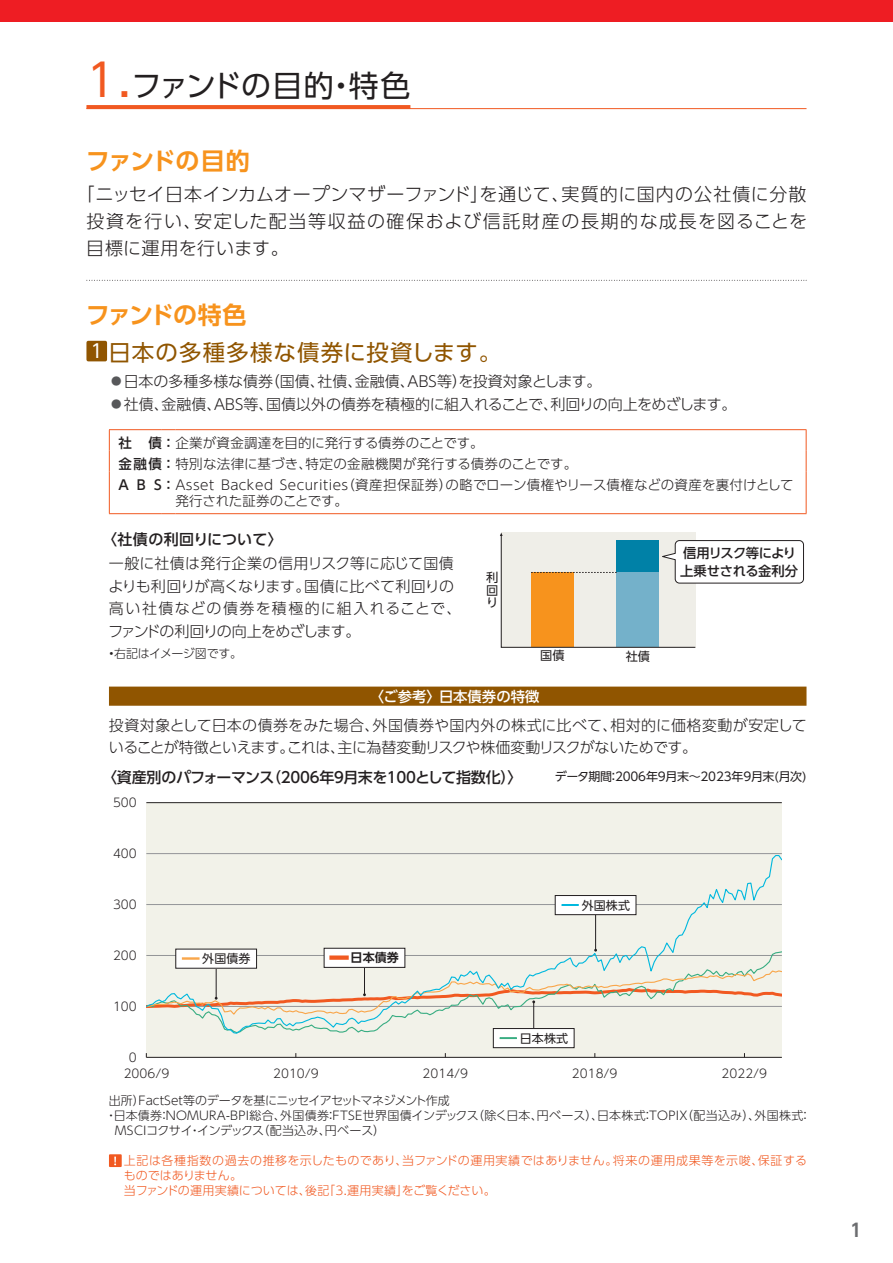
<style>
.page{position:relative;width:893px;height:1263px;background:#fff}
.page>*{position:absolute;margin:0;border:0;box-sizing:border-box;transform-origin:0 0}
.t1{font:30px "UD Shin Go Pro";letter-spacing:-.02em;color:#231f20}
.t2{font:700 24px "UD Shin Go Pro De";letter-spacing:-.05em;color:#f7931d}
.t3{font:22.5px "UD Shin Go Pro";letter-spacing:.045em;color:#905500}
.t4{font:300 18px/27px "UD Shin Go Pro";letter-spacing:.075em;color:#231f20;text-align:justify}
.t5{font:700 18px "UD Shin Go Pro De";color:#6c6d70}
.t6{font:300 15px/22.5px "UD Shin Go Pro";color:#231f20}
.t7{font:300 15px "UD Shin Go Pro";letter-spacing:-.03em;color:#231f20}
.t8{font:500 15px "UD Shin Go Pro";letter-spacing:-.015em;color:#231f20}
.t9{font:500 15px "UD Shin Go Pro";letter-spacing:.02em;color:#231f20}
.t10{font:500 14.4px "UD Shin Go Pro";color:#fff}
.t11{font:300 13.5px/21px "UD Shin Go Pro";letter-spacing:.02em;color:#231f20}
.t12{font:300 13.5px "UD Shin Go Pro";letter-spacing:-.015em;color:#231f20}
.t13{font:500 13.35px "UD Shin Go Pro";letter-spacing:-.065em;color:#231f20}
.t14{font:500 13.35px "UD Shin Go Pro";letter-spacing:-.01em;color:#231f20}
.t15{font:12.15px/12.1px "UD Shin Go Pro";color:#231f20;text-align:justify}
.t16{font:300 12px/15px "UD Shin Go Pro";letter-spacing:.025em;color:#f15921}
.t17{font:300 12px "UD Shin Go Pro";color:#231f20}
.t18{font:300 12px "UD Shin Go Pro";letter-spacing:.02em;color:#231f20}
.t19{font:300 12px "UD Shin Go Pro";letter-spacing:-.035em;color:#231f20}
.t20{font:12px "UD Shin Go NT Pro";letter-spacing:-.015em;color:#231f20}
.t21{font:12px "UD Shin Go Pro";letter-spacing:.01em;color:#231f20}
.t22{font:700 12px "UD Shin Go Pro De";color:#231f20}
.s1{font-size:45px;color:#f15921}
.s2{font-size:18.75px;color:#fff}
.s3{font-size:10.5px;color:#57585a}
.s4{font-weight:500}
.s5{color:#00b8de}
.s6{color:#39ad82}
</style>
<div class="page">
<div style="left:0;top:0;width:893px;height:21px;background:#ee1d23"></div>
<svg style="left:87px;top:280px;width:720px;height:1px"></svg>
<div style="left:86px;top:341px;width:21px;height:20px;background:#905500;border-radius:2px"></div>
<hr style="left:109px;top:429px;width:53px;height:1px;background:#f15921">
<svg style="left:162px;top:429px;width:13px;height:1px"></svg>
<hr style="left:175px;top:429px;width:631px;height:1px;background:#f15921">
<svg style="left:109px;top:430px;width:1px;height:42px"></svg>
<svg style="left:806px;top:430px;width:1px;height:42px"></svg>
<hr style="left:109px;top:472px;width:1px;height:41px;background:#f15921">
<hr style="left:806px;top:472px;width:1px;height:41px;background:#f15921">
<hr style="left:109px;top:513px;width:53px;height:1px;background:#f15921">
<svg style="left:162px;top:513px;width:13px;height:1px"></svg>
<hr style="left:175px;top:513px;width:631px;height:1px;background:#f15921">
<svg style="left:500px;top:533px;width:304px;height:115px"></svg>
<div style="left:109px;top:687px;width:697px;height:19px;background:#905500"></div>
<div style="left:146px;top:803px;width:636px;height:254px;background:#f2f2e9"></div>
<hr style="left:146px;top:853px;width:636px;height:1px;background:#939598">
<svg style="left:146px;top:854px;width:636px;height:180px"></svg>
<hr style="left:146px;top:1057px;width:636px;height:1px;background:#231f20">
<hr style="left:146px;top:802px;width:636px;height:1px;background:#231f20">
<hr style="left:364px;top:959px;width:1px;height:36px;background:#231f20">
<div style="left:324px;top:948px;width:81px;height:19px;background:#fff"></div>
<div style="left:324px;top:948px;width:81px;height:19px;border:1px solid #231f20"></div>
<div style="left:329px;top:955px;width:20px;height:5px;border:3px solid #f15921"></div>
<hr style="left:216px;top:959px;width:1px;height:39px;background:#231f20">
<div style="left:176px;top:949px;width:81px;height:19px;background:#fff"></div>
<div style="left:182px;top:957px;width:18px;height:3px;border:2px solid #f9a64a"></div>
<hr style="left:533px;top:1002px;width:1px;height:36px;background:#231f20">
<svg style="left:146px;top:970px;width:636px;height:46px"></svg>
<div style="left:493px;top:1028px;width:81px;height:20px;background:#fff"></div>
<div style="left:493px;top:1028px;width:81px;height:20px;border:1px solid #231f20"></div>
<svg style="left:500px;top:1037px;width:17px;height:2px"></svg>
<hr style="left:595px;top:907px;width:1px;height:43px;background:#231f20">
<div style="left:555px;top:895px;width:81px;height:20px;background:#fff"></div>
<div style="left:555px;top:895px;width:81px;height:20px;border:1px solid #231f20"></div>
<svg style="left:562px;top:904px;width:17px;height:2px"></svg>
<div style="left:109px;top:1154px;width:13px;height:13px;background:#f15921"></div>
<svg style="left:114px;top:1156px;width:2px;height:9px"></svg>
<hr style="left:86px;top:108px;width:720px;height:1px;background:#f15921">
<svg style="left:86px;top:105px;width:324px;height:4px"></svg>
<h1 class="t1" style="left:86px;top:61px;width:325px"><span class="s1">1.</span>ファンドの目的・特色</h1>
<h2 class="t2" style="left:86px;top:141px;width:166px">ファンドの目的</h2>
<p class="t4" style="left:86px;top:180px;width:722px;text-indent:-10px">「ニッセイ日本インカムオープンマザーファンド」を通じて、実質的に国内の公社債に分散投資を行い、安定した配当等収益の確保および信託財産の長期的な成長を図ることを目標に運用を行います。</p>
<h2 class="t2" style="left:86px;top:296px;width:162px">ファンドの特色</h2>
<h3 class="t3" style="left:87px;top:334px;width:415px"><span class="s2">１</span>日本の多種多様な債券に投資します。</h3>
<p class="t6" style="left:111px;top:369px;width:492px"><span class="s3">●</span> 日本の多種多様な債券（国債、社債、金融債、ＡＢＳ等）を投資対象とします。</p>
<p class="t7" style="left:111px;top:392px;width:627px"><span class="s3">●</span> 社債、金融債、ＡＢＳ等、国債以外の債券を積極的に組入れることで、利回りの向上をめざします。</p>
<p class="t11" style="left:118px;top:431px;width:677px"><span class="s4">社 債：</span>企業が資金調達を目的に発行する債券のことです。<br><span class="s4">金融債：</span>特別な法律に基づき、特定の金融機関が発行する債券のことです。<br><span class="s4">A B S：</span>Asset Backed Securities（資産担保証券）の略でローン債権やリース債権などの資産を裏付けとして</p>
<p class="t12" style="left:175px;top:490px;width:174px">発行された証券のことです。</p>
<p class="t9" style="left:102px;top:527px;width:182px">〈社債の利回りについて〉</p>
<p class="t15" style="left:486px;top:571px;width:13px">利回り</p>
<p class="t13" style="left:683px;top:542px;width:115px">信用リスク等により</p>
<p class="t6" style="left:109px;top:552px;width:346px">一般に社債は発行企業の信用リスク等に応じて国債</p>
<p class="t14" style="left:680px;top:560px;width:120px">上乗せされる金利分</p>
<p class="t6" style="left:108px;top:574px;width:355px">よりも利回りが高くなります。国債に比べて利回りの高い社債などの債券を積極的に組入れることで、ファンドの利回りの向上をめざします。</p>
<p class="t19" style="left:106px;top:644px;width:138px"><span class="s4">・</span>右記はイメージ図です。</p>
<p class="t10" style="left:370px;top:684px;width:171px">〈ご参考〉日本債券の特徴</p>
<p class="t6" style="left:109px;top:713px;width:699px">投資対象として日本の債券をみた場合、外国債券や国内外の株式に比べて、相対的に価格変動が安定していることが特徴といえます。これは、主に為替変動リスクや株価変動リスクがないためです。</p>
<p class="t8" style="left:102px;top:765px;width:422px">〈資産別のパフォーマンス（2006年９月末を100として指数化）〉</p>
<p class="t20" style="left:555px;top:766px;width:253px">データ期間：2006年9月末～2023年9月末(月次)</p>
<p class="t15" style="left:540px;top:649px;width:26px">国債</p>
<p class="t15" style="left:626px;top:650px;width:26px">社債</p>
<p class="t17" style="left:113px;top:793px;width:25px">500</p>
<p class="t17" style="left:113px;top:844px;width:25px">400</p>
<p class="t17" style="left:113px;top:895px;width:25px">300</p>
<p class="t17" style="left:113px;top:946px;width:25px">200</p>
<p class="t17" style="left:113px;top:996px;width:25px">100</p>
<p class="t17" style="left:129px;top:1047px;width:9px">0</p>
<p class="t21" style="left:202px;top:949px;width:50px">外国債券</p>
<p class="t22" style="left:351px;top:948px;width:50px">日本債券</p>
<p class="t21" style="left:558px;top:895px;width:73px"><span class="s5">－</span>外国株式</p>
<p class="t21" style="left:496px;top:1028px;width:73px"><span class="s6">－</span>日本株式</p>
<p class="t17" style="left:124px;top:1064px;width:47px">2006/9</p>
<p class="t17" style="left:273px;top:1064px;width:47px">2010/9</p>
<p class="t17" style="left:423px;top:1064px;width:47px">2014/9</p>
<p class="t17" style="left:572px;top:1064px;width:47px">2018/9</p>
<p class="t17" style="left:722px;top:1064px;width:47px">2022/9</p>
<p class="t19" style="left:109px;top:1090px;width:342px">出所）FactSet等のデータを基にニッセイアセットマネジメント作成</p>
<p class="t18" style="left:105px;top:1105px;width:707px">・日本債券：NOMURA-BPI総合、外国債券：FTSE世界国債インデックス（除く日本、円ベース）、日本株式：TOPIX（配当込み）、外国株式：</p>
<p class="t17" style="left:115px;top:1120px;width:272px">MSCIコクサイ・インデックス（配当込み、円ベース）</p>
<p class="t16" style="left:124px;top:1153px;width:685px">上記は各種指数の過去の推移を示したものであり、当ファンドの運用実績ではありません。将来の運用成果等を示唆、保証するものではありません。<br>当ファンドの運用実績については、後記「3.運用実績」をご覧ください。</p>
<p class="t5" style="left:850px;top:1215px;width:13px">1</p>
</div>
